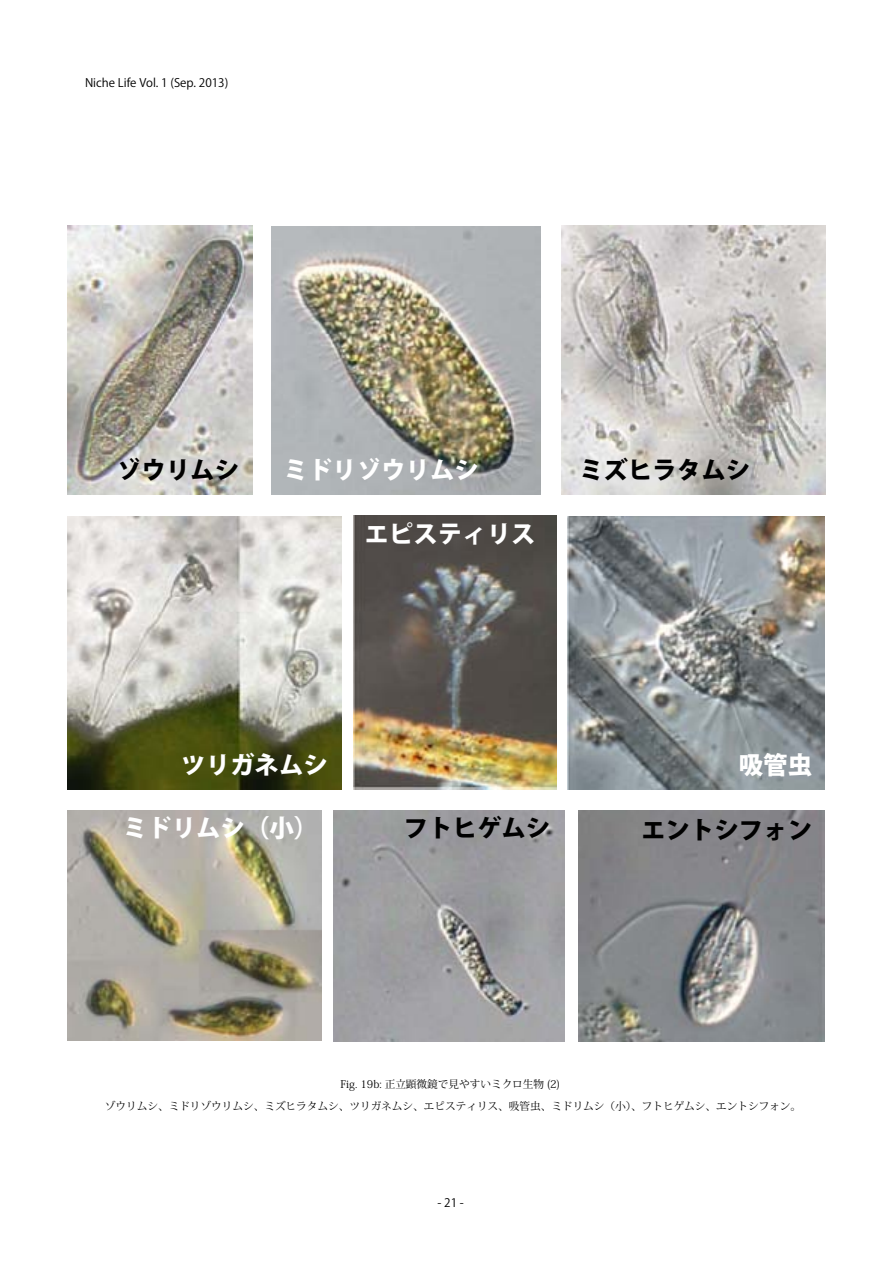
<style>
.page{position:relative;width:893px;height:1263px;background:#fff}
.page>*{position:absolute;margin:0;border:0;box-sizing:border-box;transform-origin:0 0}
.t1{font:800 24.45px "Koz Go Pro";color:#fff}
.t2{font:800 24.45px "Koz Go Pro";color:#000}
.t3{font:11.7px "Koz Go Pro";color:#000}
.t4{font:10.65px/21.3px "Koz Min Pro";color:#000;text-align:center}
</style>
<div class="page">
<img style="left:68px;top:226px;width:184px;height:269px">
<img style="left:561px;top:226px;width:264px;height:269px">
<img style="left:271px;top:226px;width:270px;height:269px">
<img style="left:68px;top:516px;width:273px;height:273px">
<img style="left:68px;top:811px;width:254px;height:229px">
<img style="left:333px;top:811px;width:231px;height:230px">
<img style="left:578px;top:810px;width:247px;height:231px">
<img style="left:567px;top:516px;width:258px;height:273px">
<img style="left:354px;top:516px;width:203px;height:273px">
<p class="t3" style="left:85px;top:75px;width:145px">Niche Life Vol. 1 (Sep. 2013)</p>
<h1 class="t2" style="left:117px;top:454px;width:124px">ゾウリムシ</h1>
<h1 class="t1" style="left:283px;top:454px;width:197px">ミドリゾウリムシ</h1>
<h1 class="t2" style="left:579px;top:454px;width:173px">ミズヒラタムシ</h1>
<h1 class="t1" style="left:364px;top:518px;width:173px">エピスティリス</h1>
<h1 class="t1" style="left:181px;top:749px;width:148px">ツリガネムシ</h1>
<h1 class="t1" style="left:739px;top:749px;width:75px">吸管虫</h1>
<h1 class="t1" style="left:123px;top:812px;width:197px">ミドリムシ（小）</h1>
<h1 class="t2" style="left:404px;top:812px;width:148px">フトヒゲムシ</h1>
<h1 class="t2" style="left:641px;top:814px;width:173px">エントシフォン</h1>
<p class="t4" style="left:105px;top:1073px;width:698px">Fig. 19b: 正立顕微鏡で見やすいミクロ生物 (2)<br>ゾウリムシ、ミドリゾウリムシ、ミズヒラタムシ、ツリガネムシ、エピスティリス、吸管虫、ミドリムシ（小）、フトヒゲムシ、エントシフォン。</p>
<p class="t3" style="left:438px;top:1195px;width:28px">- 21 -</p>
</div>
